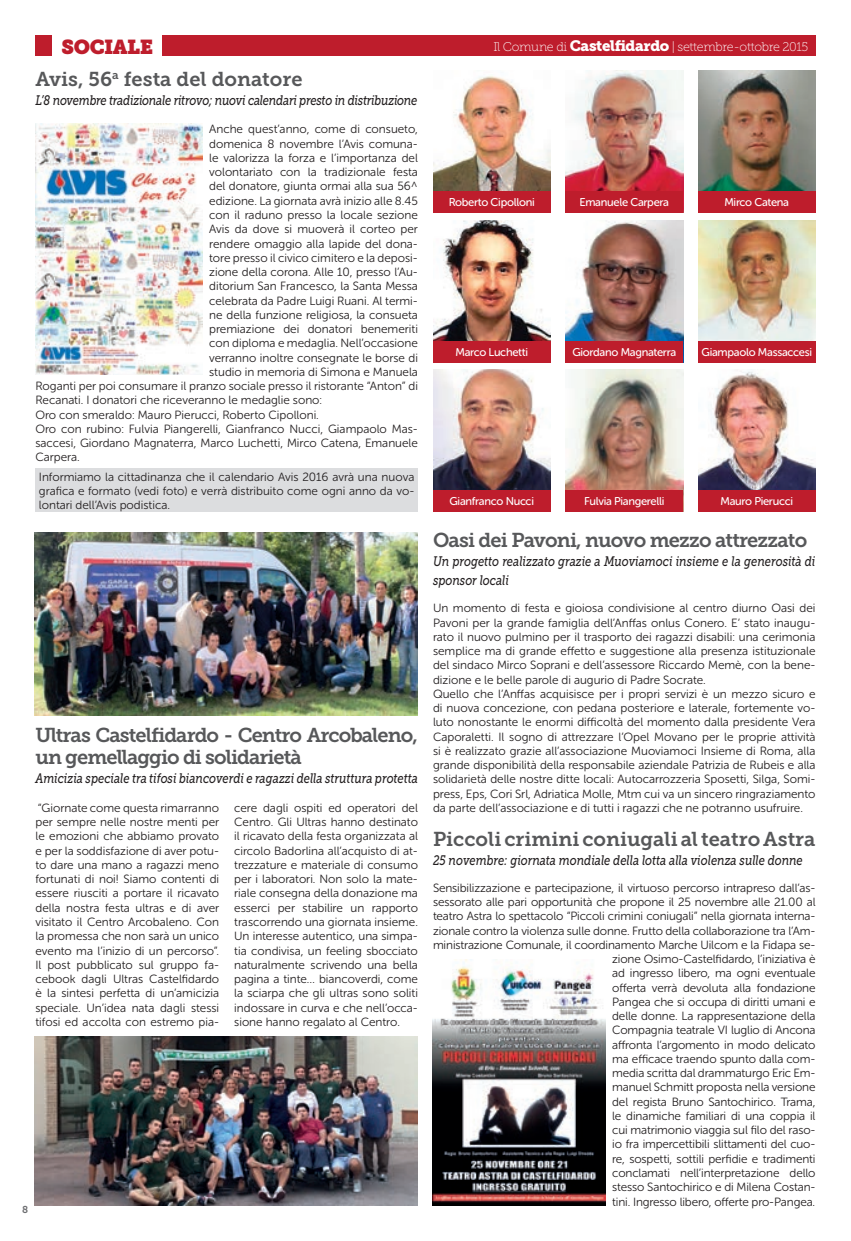
<style>
.page{position:relative;width:851px;height:1241px;background:#fff}
.page>*{position:absolute;margin:0;border:0;box-sizing:border-box;transform-origin:0 0}
.t1{font:20px/22.5px "Museo Slab 700";letter-spacing:-.04em;color:#57585a}
.t2{font:20px "Museo Slab 700";color:#57585a}
.t3{font:20px "Museo Slab";letter-spacing:-.025em;color:#be1d2c}
.t4{font:italic 13.75px/19px "Museo Slab 500";letter-spacing:-.005em;color:#231f20;scale:.81 1}
.t5{font:12.5px "Museo Slab 100";letter-spacing:-.025em;color:#fff}
.t6{font:11.88px/14.2px "Museo Sans Rounded 300";color:#231f20;text-align:justify}
.t7{font:11.25px "Museo Sans Rounded 500";letter-spacing:-.025em;color:#fff}
.t8{font:10px "Museo Slab 700";color:#6c6d70}
.s1{font-family:"Museo Slab 900";font-size:15px}
</style>
<div class="page">
<div style="left:35px;top:35px;width:780px;height:21px;background:#be1d2c"></div>
<div style="left:53px;top:30px;width:109px;height:34px;background:#fff"></div>
<img style="left:433px;top:75px;width:117px;height:117px">
<img style="left:565px;top:71px;width:118px;height:121px">
<img style="left:698px;top:71px;width:117px;height:121px">
<div style="left:433px;top:192px;width:117px;height:21px;background:#be1d2c"></div>
<div style="left:565px;top:192px;width:118px;height:21px;background:#be1d2c"></div>
<div style="left:698px;top:192px;width:117px;height:21px;background:#be1d2c"></div>
<img style="left:433px;top:220px;width:117px;height:121px">
<img style="left:565px;top:220px;width:118px;height:121px">
<img style="left:698px;top:220px;width:117px;height:121px">
<div style="left:433px;top:341px;width:117px;height:21px;background:#be1d2c"></div>
<div style="left:565px;top:341px;width:118px;height:21px;background:#be1d2c"></div>
<div style="left:698px;top:341px;width:117px;height:21px;background:#be1d2c"></div>
<img style="left:433px;top:369px;width:117px;height:121px">
<img style="left:565px;top:369px;width:118px;height:121px">
<img style="left:698px;top:371px;width:117px;height:119px">
<div style="left:433px;top:490px;width:117px;height:21px;background:#be1d2c"></div>
<div style="left:565px;top:490px;width:118px;height:21px;background:#be1d2c"></div>
<div style="left:698px;top:490px;width:117px;height:21px;background:#be1d2c"></div>
<div style="left:35px;top:468px;width:383px;height:44px;background:#dcdddf"></div>
<img style="left:35px;top:123px;width:167px;height:251px">
<img style="left:432px;top:959px;width:173px;height:246px">
<img style="left:35px;top:532px;width:383px;height:183px">
<img style="left:35px;top:1036px;width:383px;height:169px">
<h1 class="t3" style="left:62px;top:36px;width:93px">SOCIALE</h1>
<h1 class="t2" style="left:35px;top:68px;width:268px">Avis, 56<sup>a</sup> festa del donatore</h1>
<p class="t4" style="left:35px;top:91px;width:473px">L’8 novembre tradizionale ritrovo; nuovi calendari presto in distribuzione</p>
<p class="t6" style="left:209px;top:122px;width:210px">Anche quest’anno, come di consueto,</p>
<p class="t6" style="left:209px;top:137px;width:210px">domenica 8 novembre l’Avis comuna-</p>
<p class="t6" style="left:209px;top:151px;width:210px">le valorizza la forza e l’importanza del</p>
<p class="t6" style="left:209px;top:165px;width:210px">volontariato con la tradizionale festa</p>
<p class="t6" style="left:209px;top:179px;width:210px">del donatore, giunta ormai alla sua 56^</p>
<p class="t6" style="left:209px;top:194px;width:210px">edizione. La giornata avrà inizio alle 8.45</p>
<p class="t6" style="left:209px;top:208px;width:210px">con il raduno presso la locale sezione</p>
<p class="t6" style="left:209px;top:222px;width:210px">Avis da dove si muoverà il corteo per</p>
<p class="t6" style="left:209px;top:236px;width:210px">rendere omaggio alla lapide del dona-</p>
<p class="t6" style="left:209px;top:251px;width:210px">tore presso il civico cimitero e la deposi-</p>
<p class="t6" style="left:209px;top:265px;width:210px">zione della corona. Alle 10, presso l’Au-</p>
<p class="t6" style="left:209px;top:279px;width:210px">ditorium San Francesco, la Santa Messa</p>
<p class="t6" style="left:209px;top:293px;width:210px">celebrata da Padre Luigi Ruani. Al termi-</p>
<p class="t6" style="left:209px;top:308px;width:210px">ne della funzione religiosa, la consueta</p>
<p class="t6" style="left:209px;top:322px;width:210px">premiazione dei donatori benemeriti</p>
<p class="t6" style="left:209px;top:336px;width:210px">con diploma e medaglia. Nell’occasione</p>
<p class="t6" style="left:209px;top:350px;width:210px">verranno inoltre consegnate le borse di</p>
<p class="t6" style="left:209px;top:365px;width:210px">studio in memoria di Simona e Manuela</p>
<p class="t6" style="left:35px;top:379px;width:384px">Roganti per poi consumare il pranzo sociale presso il ristorante “Anton” di</p>
<p class="t6" style="left:35px;top:393px;width:288px">Recanati. I donatori che riceveranno le medaglie sono:</p>
<p class="t6" style="left:35px;top:407px;width:285px">Oro con smeraldo: Mauro Pierucci, Roberto Cipolloni.</p>
<p class="t6" style="left:35px;top:422px;width:384px">Oro con rubino: Fulvia Piangerelli, Gianfranco Nucci, Giampaolo Mas-</p>
<p class="t6" style="left:35px;top:436px;width:384px">saccesi, Giordano Magnaterra, Marco Luchetti, Mirco Catena, Emanuele</p>
<p class="t6" style="left:35px;top:450px;width:46px">Carpera.</p>
<p class="t6" style="left:39px;top:469px;width:377px">Informiamo la cittadinanza che il calendario Avis 2016 avrà una nuova grafica e formato (vedi foto) e verrà distribuito come ogni anno da vo&shy;lontari dell’Avis podistica.</p>
<h1 class="t1" style="left:35px;top:723px;width:384px">Ultras Castelfidardo - Centro Arcobaleno, un gemellaggio di solidarietà</h1>
<p class="t4" style="left:35px;top:769px;width:473px">Amicizia speciale tra tifosi biancoverdi e ragazzi della struttura protetta</p>
<p class="t6" style="left:35px;top:800px;width:185px">“Giornate come questa rimarranno per sempre nelle nostre menti per le emozioni che abbiamo provato e per la soddisfazione di aver potu&shy;to dare una mano a ragazzi meno fortunati di noi! Siamo contenti di essere riusciti a portare il ricavato della nostra festa ultras e di aver visitato il Centro Arcobaleno. Con la promessa che non sarà un unico evento ma l’inizio di un percorso”.<br>Il post pubblicato sul gruppo fa&shy;cebook dagli Ultras Castelfidardo è la sintesi perfetta di un’amicizia speciale. Un’idea nata dagli stessi tifosi ed accolta con estremo pia-</p>
<p class="t6" style="left:234px;top:800px;width:185px">cere dagli ospiti ed operatori del Centro. Gli Ultras hanno destinato il ricavato della festa organizzata al circolo Badorlina all’acquisto di at&shy;trezzature e materiale di consumo per i laboratori. Non solo la mate&shy;riale consegna della donazione ma esserci per stabilire un rapporto trascorrendo una giornata insieme.<br>Un interesse autentico, una simpa&shy;tia condivisa, un feeling sbocciato naturalmente scrivendo una bella pagina a tinte… biancoverdi, come la sciarpa che gli ultras sono soliti indossare in curva e che nell’occa&shy;sione hanno regalato al Centro.</p>
<p class="t8" style="left:22px;top:1203px;width:8px">8</p>
<p class="t5" style="left:493px;top:40px;width:316px">Il Comune di <span class="s1">Castelfidardo</span> | settembre-ottobre 2015</p>
<p class="t7" style="left:448px;top:196px;width:88px">Roberto Cipolloni</p>
<p class="t7" style="left:579px;top:196px;width:91px">Emanuele Carpera</p>
<p class="t7" style="left:724px;top:196px;width:66px">Mirco Catena</p>
<p class="t7" style="left:455px;top:346px;width:74px">Marco Luchetti</p>
<p class="t7" style="left:572px;top:346px;width:105px">Giordano Magnaterra</p>
<p class="t7" style="left:701px;top:346px;width:112px">Giampaolo Massaccesi</p>
<p class="t7" style="left:449px;top:495px;width:86px">Gianfranco Nucci</p>
<p class="t7" style="left:584px;top:495px;width:82px">Fulvia Piangerelli</p>
<p class="t7" style="left:720px;top:495px;width:74px">Mauro Pierucci</p>
<h1 class="t1" style="left:433px;top:529px;width:376px">Oasi dei Pavoni, nuovo mezzo attrezzato</h1>
<p class="t4" style="left:433px;top:552px;width:473px">Un progetto realizzato grazie a Muoviamoci insieme e la generosità di sponsor locali</p>
<p class="t6" style="left:433px;top:601px;width:384px;text-align:left">Un momento di festa e gioiosa condivisione al centro diurno Oasi dei Pavoni per la grande famiglia dell’Anffas onlus Conero. E’ stato inaugu&shy;rato il nuovo pulmino per il trasporto dei ragazzi disabili: una cerimonia semplice ma di grande effetto e suggestione alla presenza istituzionale del sindaco Mirco Soprani e dell’assessore Riccardo Memè, con la bene&shy;dizione e le belle parole di augurio di Padre Socrate.<br>Quello che l’Anffas acquisisce per i propri servizi è un mezzo sicuro e di nuova concezione, con pedana posteriore e laterale, fortemente vo&shy;luto nonostante le enormi difficoltà del momento dalla presidente Vera Caporaletti. Il sogno di attrezzare l’Opel Movano per le proprie attività si è realizzato grazie all’associazione Muoviamoci Insieme di Roma, alla grande disponibilità della responsabile aziendale Patrizia de Rubeis e alla solidarietà delle nostre ditte locali: Autocarrozzeria Sposetti, Silga, Somi&shy;press, Eps, Cori Srl, Adriatica Molle, Mtm cui va un sincero ringraziamento da parte dell’associazione e di tutti i ragazzi che ne potranno usufruire.</p>
<h1 class="t2" style="left:433px;top:827px;width:384px">Piccoli crimini coniugali al teatro Astra</h1>
<p class="t4" style="left:433px;top:850px;width:458px">25 novembre: giornata mondiale della lotta alla violenza sulle donne</p>
<p class="t6" style="left:433px;top:880px;width:384px;text-align:right">Sensibilizzazione e partecipazione, il virtuoso percorso intrapreso dall’as&shy;sessorato alle pari opportunità che propone il 25 novembre alle 21.00 al teatro Astra lo spettacolo “Piccoli crimini coniugali” nella giornata interna&shy;zionale contro la violenza sulle donne. Frutto della collaborazione tra l’Am&shy;ministrazione Comunale, il coordinamento Marche Uilcom e la Fidapa se&shy;zione Osimo-Castelfidardo, l’iniziativa è<br>ad ingresso libero, ma ogni eventuale<br>offerta verrà devoluta alla fondazione<br>Pangea che si occupa di diritti umani e<br>delle donne. La rappresentazione della<br>Compagnia teatrale VI luglio di Ancona<br>affronta l’argomento in modo delicato<br>ma efficace traendo spunto dalla com-<br>media scritta dal drammaturgo Eric Em-<br>manuel Schmitt proposta nella versione<br>del regista Bruno Santochirico. Trama,<br>le dinamiche familiari di una coppia il<br>cui matrimonio viaggia sul filo del raso-<br>io fra impercettibili slittamenti del cuo-<br>re, sospetti, sottili perfidie e tradimenti<br>conclamati nell’interpretazione dello<br>stesso Santochirico e di Milena Costan-<br>tini. Ingresso libero, offerte pro-Pangea.</p>
</div>
